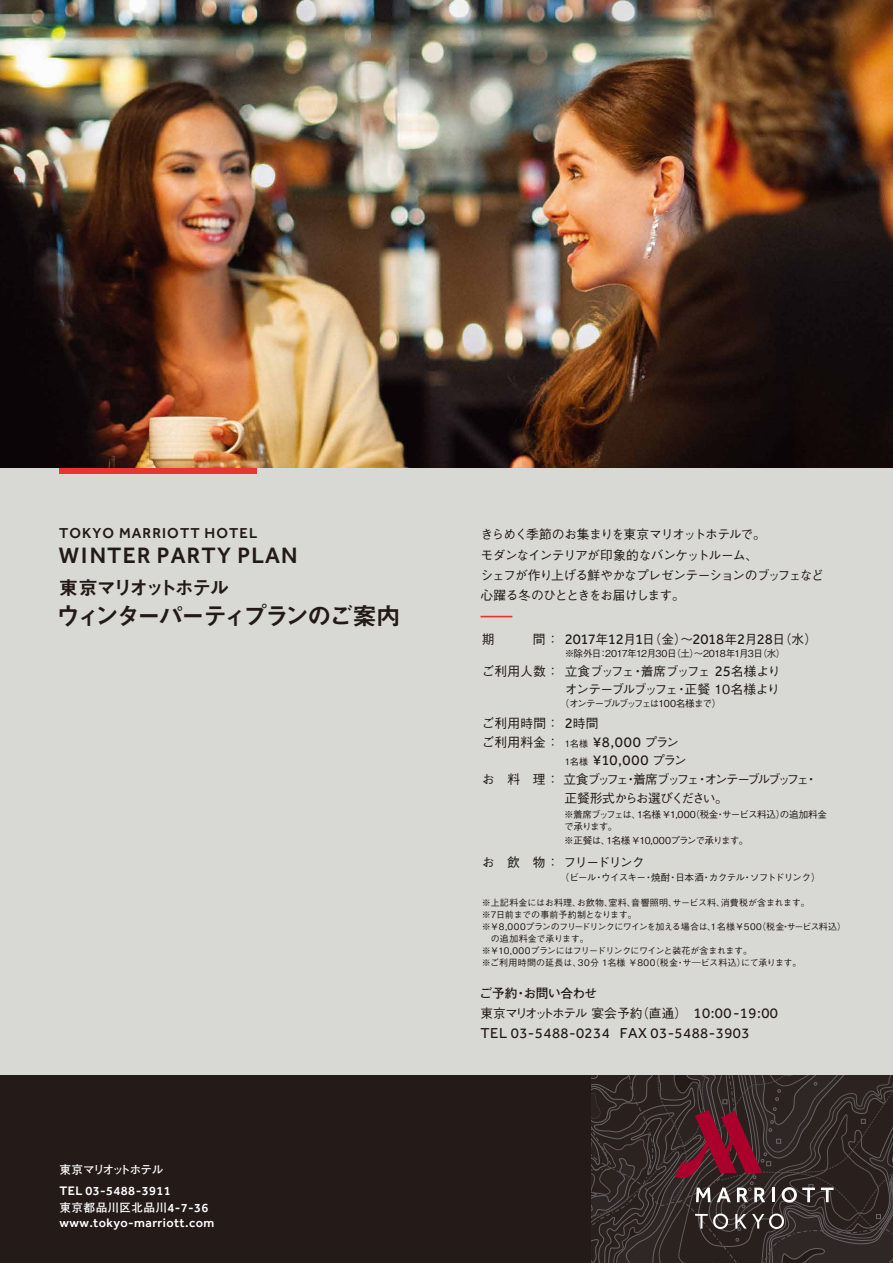
<style>
.page{position:relative;width:893px;height:1263px;background:#fff}
.page>*{position:absolute;margin:0;border:0;box-sizing:border-box;transform-origin:0 0}
.t1{font:24.45px "Midashi Go Pro MB31";letter-spacing:-.12em;color:#231916}
.t2{font:500 22.95px "Effra";letter-spacing:.05em;color:#231916}
.t3{font:19.5px "Midashi Go Pro MB31";letter-spacing:-.125em;color:#231916}
.t4{font:14.85px "Effra";letter-spacing:.03em;color:#221815}
.t5{font:500 14.85px "Effra";letter-spacing:.075em;color:#231916}
.t6{font:500 12.9px/20.2px "Gothic BBB Pro";letter-spacing:-.075em;color:#221815}
.t7{font:500 12.75px "Gothic BBB Pro";letter-spacing:-.105em;color:#221815}
.t8{font:500 12.75px/18px "Gothic BBB Pro";letter-spacing:-.045em;color:#221815;text-align:right}
.t9{font:500 12.75px/19.2px "Gothic BBB Pro";letter-spacing:-.165em;color:#221815;text-align:center}
.t10{font:500 12.75px "Effra";letter-spacing:.03em;color:#fff}
.t11{font:500 12.75px/19.2px "Gothic BBB Pro";letter-spacing:.01em;color:#221815}
.t12{font:700 12.75px "Futo Go B101 Pro";letter-spacing:-.035em;color:#221815}
.t13{font:700 11.7px "Futo Go B101 Pro";letter-spacing:.03em;color:#fff}
.t14{font:700 11.7px "Futo Go B101 Pro";letter-spacing:-.145em;color:#fff}
.t15{font:500 9.6px/12px "Gothic BBB Pro";letter-spacing:-.075em;color:#221815}
.t16{font:500 9.6px "Gothic BBB Pro";letter-spacing:-.11em;color:#221815}
.t17{font:500 9px/12px "Gothic BBB Pro";letter-spacing:-.025em;color:#221815}
.s1{font-family:"Effra";font-weight:500;font-size:12.75px}
.s2{font-family:"Effra";font-weight:400;font-size:14.85px}
.s3{font-size:9px}
.s4{font-family:"Gothic BBB Pro";font-weight:500;font-size:9px}
.s5{font-family:"Gothic BBB Pro";font-weight:500;font-size:12.75px}
</style>
<div class="page">
<div style="left:0;top:468px;width:893px;height:795px;background:#d8d9d4"></div>
<div style="left:0;top:1076px;width:893px;height:187px;background:#241a17"></div>
<svg style="left:591px;top:1076px;width:302px;height:187px"></svg>
<img style="left:0;top:0;width:893px;height:468px">
<div style="left:60px;top:468px;width:197px;height:5px;background:#e83534"></div>
<hr style="left:480px;top:616px;width:32px;height:1px;background:#e83534">
<h3 class="t5" style="left:59px;top:524px;width:200px">TOKYO MARRIOTT HOTEL</h3>
<h2 class="t2" style="left:59px;top:542px;width:240px">WINTER PARTY PLAN</h2>
<h3 class="t3" style="left:59px;top:572px;width:172px">東京マリオットホテル</h3>
<h1 class="t1" style="left:56px;top:597px;width:346px">ウィンターパーティプランのご案内</h1>
<p class="t14" style="left:60px;top:1160px;width:106px">東京マリオットホテル</p>
<h3 class="t10" style="left:60px;top:1183px;width:113px">TEL 03-5488-3911</h3>
<p class="t13" style="left:60px;top:1198px;width:150px">東京都品川区北品川<span class="s1">4-7-36</span></p>
<h3 class="t10" style="left:60px;top:1215px;width:156px">www.tokyo-marriott.com</h3>
<h3 class="t6" style="left:480px;top:523px;width:345px">きらめく季節のお集まりを東京マリオットホテルで。<br>モダンなインテリアが印象的なバンケットルーム、<br>シェフが作り上げる鮮やかなプレゼンテーションのブッフェなど心躍る冬のひとときをお届けします。</h3>
<h3 class="t7" style="left:482px;top:629px;width:337px">期　　　間 ： <span class="s2">2017</span>年<span class="s2">12</span>月<span class="s2">1</span>日（金）～<span class="s2">2018</span>年<span class="s2">2</span>月<span class="s2">28</span>日（水）</h3>
<p class="t15" style="left:565px;top:646px;width:222px">※除外日：2017年12月30日（土）～2018年1月3日（水）</p>
<h3 class="t8" style="left:482px;top:660px;width:300px">ご利用人数 ： 立食ブッフェ・着席ブッフェ <span class="s2">25</span>名様よりオンテーブルブッフェ・正餐 10名様より</h3>
<p class="t16" style="left:560px;top:696px;width:163px">（オンテーブルブッフェは100名様まで）</p>
<h3 class="t11" style="left:482px;top:712px;width:199px">ご利用時間 ： <span class="s2">2</span>時間<br>ご利用料金 ： <span class="s3">1名様</span> <span class="s2">¥8,000</span> プラン</h3>
<h3 class="t4" style="left:565px;top:751px;width:123px"><span class="s4">1名様</span> ¥10,000 <span class="s5">プラン</span></h3>
<h3 class="t9" style="left:482px;top:768px;width:337px">お 料 理 ： 立食ブッフェ・着席ブッフェ・オンテーブルブッフェ・正餐形式からお選びください。</h3>
<p class="t15" style="left:564px;top:807px;width:264px">※着席ブッフェは、1名様￥1,000（税金・サービス料込）の追加料金で承ります。</p>
<p class="t15" style="left:564px;top:833px;width:186px">※正餐は、1名様￥10,000プランで承ります。</p>
<h3 class="t7" style="left:482px;top:852px;width:164px">お 飲 物 ： フリードリンク</h3>
<p class="t15" style="left:560px;top:870px;width:262px">（ビール・ウイスキー・焼酎・日本酒・カクテル・ソフトドリンク）</p>
<p class="t17" style="left:482px;top:896px;width:366px">※上記料金にはお料理、お飲物、室料、音響照明、サービス料、消費税が含まれます。<br>※7日前までの事前予約制となります。<br>※￥8,000プランのフリードリンクにワインを加える場合は、1名様￥500（税金・サービス料込）　の追加料金で承ります。<br>※￥10,000プランにはフリードリンクにワインと装花が含まれます。<br>※ご利用時間の延長は、30分 1名様 ￥800（税金・サ―ビス料込）にて承ります。</p>
<h3 class="t12" style="left:479px;top:983px;width:119px">ご予約・お問い合わせ</h3>
<h3 class="t7" style="left:480px;top:1003px;width:299px">東京マリオットホテル 宴会予約（直通）　<span class="s2">10:00-19:00</span></h3>
<h3 class="t4" style="left:480px;top:1025px;width:271px">TEL 03-5488-0234 FAX 03-5488-3903</h3>
</div>
